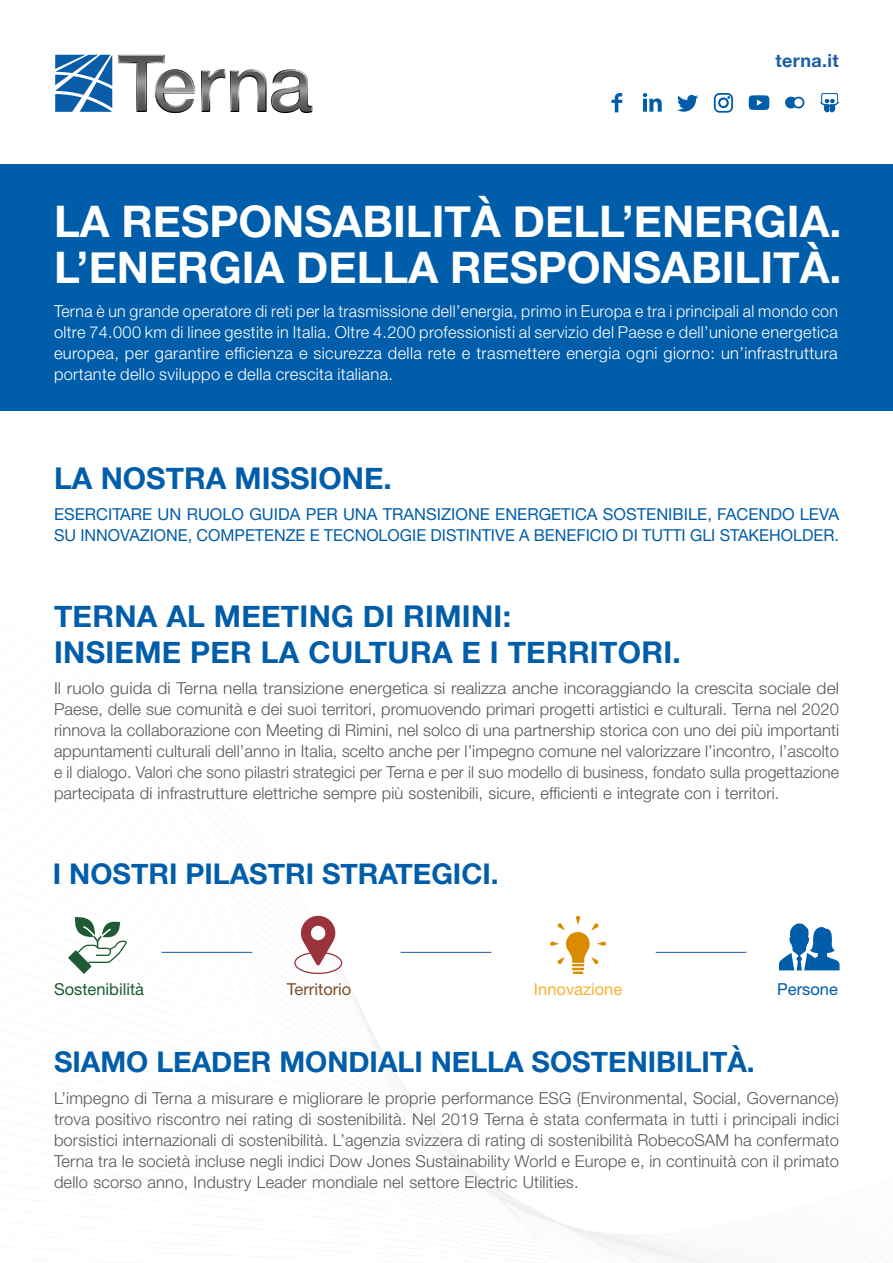
<style>
.page{position:relative;width:893px;height:1263px;background:#fff}
.page>*{position:absolute;margin:0;border:0;box-sizing:border-box;transform-origin:0 0}
.t1{font:700 43.5px/46.5px "Helvetica Neue";color:#fff}
.t2{font:700 30px/36px "Helvetica Neue";letter-spacing:.01em;color:#005da9}
.t3{font:700 28.5px "Helvetica Neue";color:#005da9}
.t4{font:700 18px "Helvetica Neue";letter-spacing:.02em;color:#175da8}
.t5{font:300 16.5px/21px "Helvetica Neue LT Std";letter-spacing:.005em;color:#575756;text-align:justify;scale:1.05 1}
.t6{font:300 16.5px/21px "Helvetica Neue LT Std";letter-spacing:.005em;color:#575756;text-align:justify}
.t7{font:300 16.5px/21px "Helvetica Neue LT Std";letter-spacing:.02em;color:#fff;text-align:justify;scale:.96 1}
.t8{font:16.5px/21px "Helvetica Neue LT Std";color:#005da9}
.t9{font:16.5px "Helvetica Neue LT Std";color:#1c5a33}
.t10{font:16.5px "Helvetica Neue LT Std";color:#f9b233}
.t11{font:16.5px "Helvetica Neue LT Std";color:#7e4f25}
.t12{font:16.5px "Helvetica Neue LT Std";color:#005caa}
</style>
<div class="page">
<svg style="left:457px;top:1166px;width:252px;height:97px"></svg>
<svg style="left:118px;top:55px;width:194px;height:58px"></svg>
<svg style="left:55px;top:55px;width:57px;height:57px"></svg>
<svg style="left:68px;top:917px;width:59px;height:57px"></svg>
<svg style="left:294px;top:916px;width:48px;height:58px"></svg>
<svg style="left:550px;top:916px;width:56px;height:58px"></svg>
<svg style="left:779px;top:923px;width:60px;height:47px"></svg>
<hr style="left:162px;top:952px;width:90px;height:1px;background:#175da8">
<hr style="left:401px;top:952px;width:90px;height:1px;background:#175da8">
<hr style="left:656px;top:952px;width:90px;height:1px;background:#175da8">
<div style="left:0;top:164px;width:893px;height:247px;background:#005da9"></div>
<svg style="left:611px;top:93px;width:11px;height:19px"></svg>
<svg style="left:643px;top:93px;width:19px;height:19px"></svg>
<svg style="left:677px;top:95px;width:21px;height:17px"></svg>
<svg style="left:714px;top:93px;width:19px;height:20px"></svg>
<svg style="left:749px;top:95px;width:20px;height:15px"></svg>
<svg style="left:820px;top:93px;width:19px;height:20px"></svg>
<svg style="left:785px;top:97px;width:19px;height:11px"></svg>
<p class="t4" style="left:775px;top:47px;width:65px">terna.it</p>
<h1 class="t1" style="left:54px;top:199px;width:789px">LA RESPONSABILITÀ DELL’ENERGIA.<br>L’ENERGIA DELLA RESPONSABILITÀ.</h1>
<p class="t7" style="left:54px;top:300px;width:818px">Terna è un grande operatore di reti per la trasmissione dell’energia, primo in Europa e tra i principali al mondo con oltre 74.000 km di linee gestite in Italia. Oltre 4.200 professionisti al servizio del Paese e dell’unione energetica europea, per garantire efficienza e sicurezza della rete e trasmettere energia ogni giorno: un’infrastruttura portante dello sviluppo e della crescita italiana.</p>
<h2 class="t2" style="left:54px;top:461px;width:339px">LA NOSTRA MISSIONE.</h2>
<p class="t8" style="left:54px;top:504px;width:786px">ESERCITARE UN RUOLO GUIDA PER UNA TRANSIZIONE ENERGETICA SOSTENIBILE, FACENDO LEVA<br>SU INNOVAZIONE, COMPETENZE E TECNOLOGIE DISTINTIVE A BENEFICIO DI TUTTI GLI STAKEHOLDER.</p>
<h2 class="t2" style="left:54px;top:599px;width:628px">TERNA AL MEETING DI RIMINI:<br>INSIEME PER LA CULTURA E I TERRITORI.</h2>
<p class="t5" style="left:54px;top:678px;width:749px">Il ruolo guida di Terna nella transizione energetica si realizza anche incoraggiando la crescita sociale del Paese, delle sue comunità e dei suoi territori, promuovendo primari progetti artistici e culturali. Terna nel 2020 rinnova la collaborazione con Meeting di Rimini, nel solco di una partnership storica con uno dei più importanti appuntamenti culturali dell’anno in Italia, scelto anche per l’impegno comune nel valorizzare l’incontro, l’ascolto e il dialogo. Valori che sono pilastri strategici per Terna e per il suo modello di business, fondato sulla progettazione partecipata di infrastrutture elettriche sempre più sostenibili, sicure, efficienti e integrate con i territori.</p>
<h3 class="t3" style="left:53px;top:851px;width:447px">I NOSTRI PILASTRI STRATEGICI.</h3>
<p class="t9" style="left:54px;top:979px;width:92px">Sostenibilità</p>
<p class="t11" style="left:287px;top:979px;width:66px">Territorio</p>
<p class="t10" style="left:534px;top:979px;width:90px">Innovazione</p>
<p class="t12" style="left:777px;top:979px;width:62px">Persone</p>
<h3 class="t3" style="left:54px;top:1040px;width:702px">SIAMO LEADER MONDIALI NELLA SOSTENIBILITÀ.</h3>
<p class="t6" style="left:54px;top:1087px;width:787px">L’impegno di Terna a misurare e migliorare le proprie performance ESG (Environmental, Social, Governance) trova positivo riscontro nei rating di sostenibilità. Nel 2019 Terna è stata confermata in tutti i principali indici borsistici internazionali di sostenibilità. L’agenzia svizzera di rating di sostenibilità RobecoSAM ha confermato Terna tra le società incluse negli indici Dow Jones Sustainability World e Europe e, in continuità con il primato dello scorso anno, Industry Leader mondiale nel settore Electric Utilities.</p>
</div>
